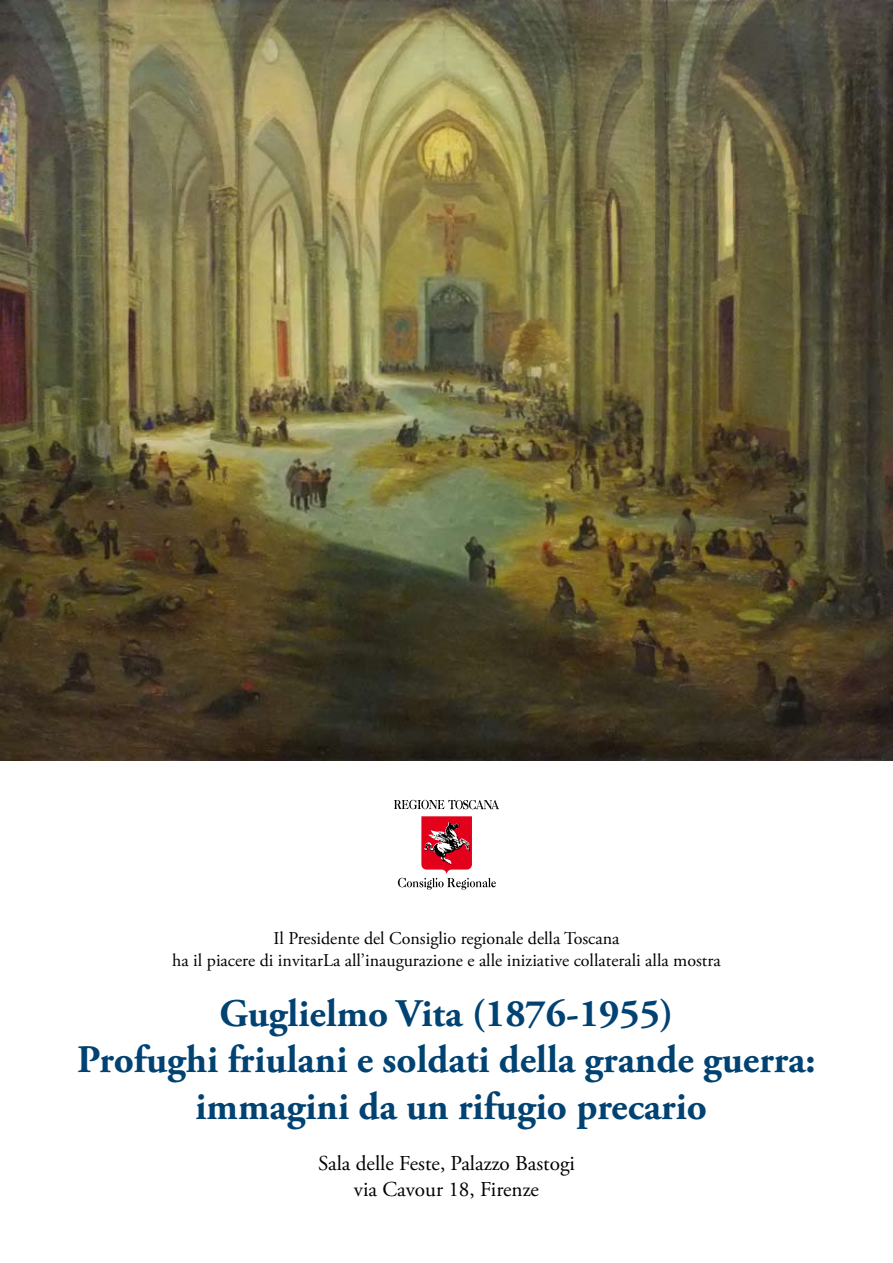
<style>
.page{position:relative;width:893px;height:1263px;background:#fff}
.page>*{position:absolute;margin:0;border:0;box-sizing:border-box;transform-origin:0 0}
.t1{font:700 39px/46.8px "Adobe Garamond Pro";color:#004272;text-align:center}
.t2{font:21.15px/25.5px "Adobe Garamond Pro";color:#000;text-align:center}
.t3{font:18px/21.6px "Adobe Garamond Pro";color:#000;text-align:center}
</style>
<div class="page">
<svg style="left:398px;top:816px;width:98px;height:74px"></svg>
<svg style="left:394px;top:800px;width:105px;height:9px"></svg>
<img style="left:0;top:0;width:893px;height:760px">
<p class="t3" style="left:172px;top:928px;width:550px">Il Presidente del Consiglio regionale della Toscana<br>ha il piacere di invitarLa all’inaugurazione e alle iniziative collaterali alla mostra</p>
<h1 class="t1" style="left:77px;top:990px;width:740px">Guglielmo Vita (1876-1955)<br>Profughi friulani e soldati della grande guerra: immagini da un rifugio precario</h1>
<p class="t2" style="left:318px;top:1151px;width:258px">Sala delle Feste, Palazzo Bastogi via Cavour 18, Firenze</p>
</div>
